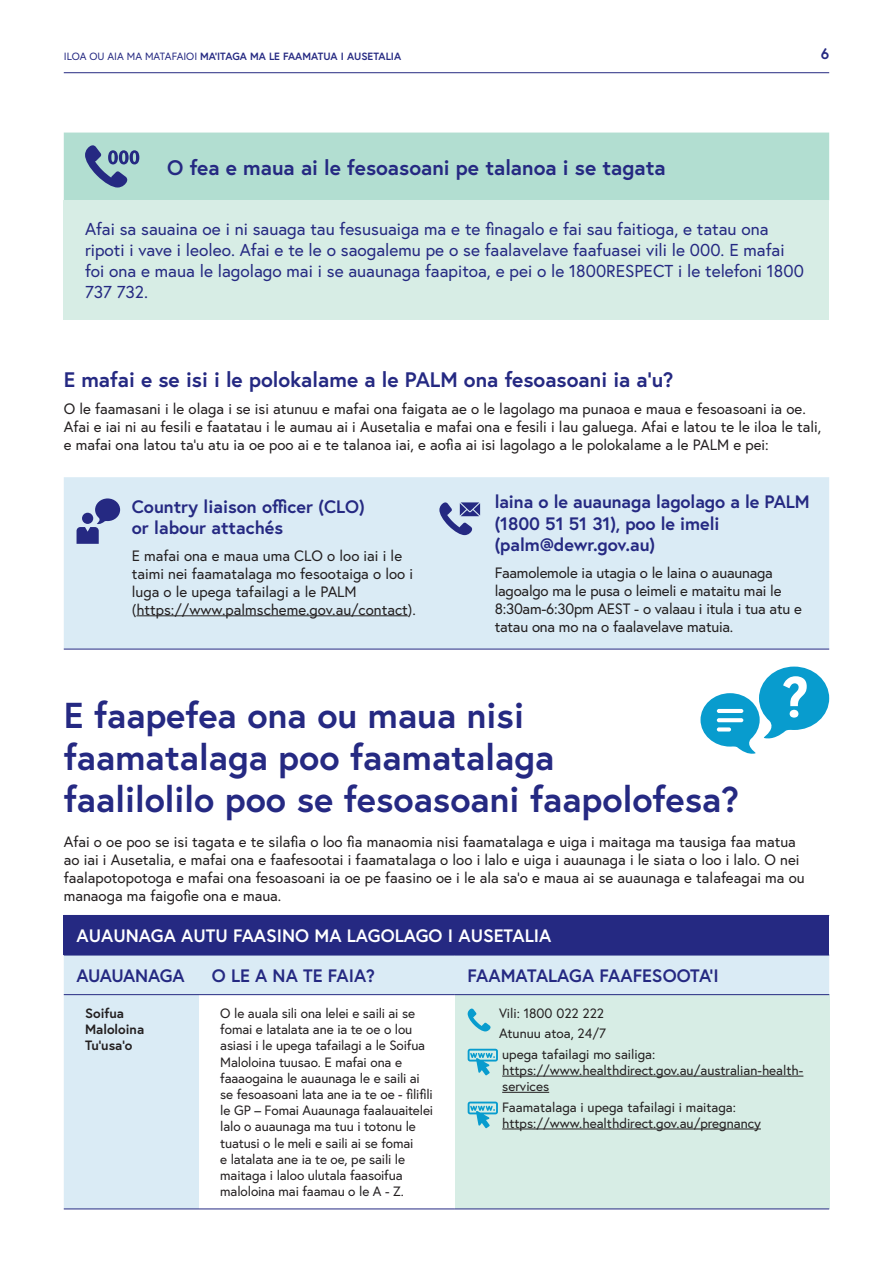
<style>
.page{position:relative;width:893px;height:1263px;background:#fff}
.page>*{position:absolute;margin:0;border:0;box-sizing:border-box;transform-origin:0 0}
.t1{font:700 36px/42px "Europa";color:#252982}
.Body{font:700 21px "Europa";color:#252982}
.t2{font:700 18px/21.6px "Europa";letter-spacing:-.005em;color:#252982}
.t3{font:700 18px "Europa";color:#fff}
.t4{font:700 18px "Europa";letter-spacing:-.035em;color:#252982}
.Body-2{font:17.25px/21px "Europa";color:#252982}
.Body-3{font:15px/18px "Europa";color:#231f20}
.t5{font:700 15px "Europa";color:#252982}
.Body-4{font:13.5px/16.2px "Europa";letter-spacing:-.01em;color:#231f20}
.Body-5{font:700 13.5px/16.2px "Europa";color:#231f20}
.t6{font:700 10.5px "Europa";color:#252982}
.s1{font-weight:400}
</style>
<div class="page">
<hr style="left:64px;top:72px;width:765px;height:1px;background:#252982">
<div style="left:64px;top:133px;width:765px;height:67px;background:#b2ded1"></div>
<div style="left:64px;top:200px;width:765px;height:119px;background:#d7ede5"></div>
<svg style="left:85px;top:145px;width:54px;height:43px;background:#7d9ab3"></svg>
<div style="left:64px;top:477px;width:765px;height:172px;background:#daebf5"></div>
<svg style="left:77px;top:498px;width:43px;height:46px;background:#8691c0"></svg>
<hr style="left:136px;top:615px;width:272px;height:1px;background:#231f20">
<svg style="left:439px;top:502px;width:41px;height:33px"></svg>
<div style="left:64px;top:915px;width:765px;height:40px;background:#252982"></div>
<svg style="left:64px;top:956px;width:765px;height:252px;fill:#daebf5"></svg>
<div style="left:455px;top:995px;width:374px;height:214px;background:#d7ede5"></div>
<hr style="left:64px;top:1208px;width:135px;height:1px;background:#252982">
<hr style="left:199px;top:1208px;width:256px;height:1px;background:#252982">
<hr style="left:455px;top:1208px;width:374px;height:1px;background:#252982">
<hr style="left:64px;top:955px;width:135px;height:1px;background:#252982">
<hr style="left:199px;top:955px;width:256px;height:1px;background:#252982">
<hr style="left:455px;top:955px;width:374px;height:1px;background:#252982">
<hr style="left:64px;top:994px;width:135px;height:1px;background:#252982">
<hr style="left:199px;top:994px;width:256px;height:1px;background:#252982">
<hr style="left:455px;top:994px;width:374px;height:1px;background:#252982">
<hr style="left:502px;top:1076px;width:301px;height:1px;background:#231f20">
<hr style="left:502px;top:1092px;width:47px;height:1px;background:#231f20">
<hr style="left:502px;top:1129px;width:259px;height:1px;background:#231f20">
<svg style="left:468px;top:1008px;width:23px;height:23px"></svg>
<svg style="left:468px;top:1049px;width:30px;height:26px"></svg>
<svg style="left:468px;top:1101px;width:30px;height:27px"></svg>
<svg style="left:700px;top:666px;width:129px;height:88px"></svg>
<hr style="left:64px;top:649px;width:765px;height:1px;background:#252982">
<p class="t6" style="left:64px;top:49px;width:339px"><span class="s1">ILOA OU AIA MA MATAFAIOI</span> MA’ITAGA MA LE FAAMATUA I AUSETALIA</p>
<p class="t5" style="left:821px;top:44px;width:10px">6</p>
<h3 class="Body" style="left:167px;top:153px;width:500px">O fea e maua ai le fesoasoani pe talanoa i se tagata</h3>
<p class="Body-2" style="left:85px;top:218px;width:720px">Afai sa sauaina oe i ni sauaga tau fesusuaiga ma e te finagalo e fai sau faitioga, e tatau ona ripoti i vave i leoleo. Afai e te le o saogalemu pe o se faalavelave faafuasei vili le 000. E mafai foi ona e maua le lagolago mai i se auaunaga faapitoa, e pei o le 1800RESPECT i le telefoni 1800<br>737 732.</p>
<p class="Body" style="left:64px;top:366px;width:611px">E mafai e se isi i le polokalame a le PALM ona fesoasoani ia a’u?</p>
<p class="Body-3" style="left:64px;top:399px;width:759px">O le faamasani i le olaga i se isi atunuu e mafai ona faigata ae o le lagolago ma punaoa e maua e fesoasoani ia oe.<br>Afai e iai ni au fesili e faatatau i le aumau ai i Ausetalia e mafai ona e fesili i lau galuega. Afai e latou te le iloa le tali, e mafai ona latou ta’u atu ia oe poo ai e te talanoa iai, e aofia ai isi lagolago a le polokalame a le PALM e pei:</p>
<h4 class="t2" style="left:132px;top:495px;width:234px">Country liaison officer (CLO) or labour attachés</h4>
<p class="Body-3" style="left:132px;top:546px;width:286px">E mafai ona e maua uma CLO o loo iai i le taimi nei faamatalaga mo fesootaiga o loo i luga o le upega tafailagi a le PALM (https://www.palmscheme.gov.au/contact).</p>
<h4 class="t2" style="left:495px;top:491px;width:316px">laina o le auaunaga lagolago a le PALM (1800 51 51 31), poo le imeli (palm@dewr.gov.au)</h4>
<p class="Body-3" style="left:495px;top:563px;width:309px">Faamolemole ia utagia o le laina o auaunaga lagoalgo ma le pusa o leimeli e mataitu mai le 8:30am-6:30pm AEST - o valaau i itula i tua atu e tatau ona mo na o faalavelave matuia.</p>
<h5 class="t1" style="left:64px;top:693px;width:677px">E faapefea ona ou maua nisi<br>faamatalaga poo faamatalaga<br>faalilolilo poo se fesoasoani faapolofesa?</h5>
<p class="Body-3" style="left:64px;top:832px;width:742px">Afai o oe poo se isi tagata e te silafia o loo fia manaomia nisi faamatalaga e uiga i maitaga ma tausiga faa matua ao iai i Ausetalia, e mafai ona e faafesootai i faamatalaga o loo i lalo e uiga i auaunaga i le siata o loo i lalo. O nei faalapotopotoga e mafai ona fesoasoani ia oe pe faasino oe i le ala sa’o e maua ai se auaunaga e talafeagai ma ou manaoga ma faigofie ona e maua.</p>
<h4 class="t3" style="left:77px;top:924px;width:476px">AUAUNAGA AUTU FAASINO MA LAGOLAGO I AUSETALIA</h4>
<h4 class="t4" style="left:77px;top:963px;width:110px">AUAUANAGA</h4>
<h4 class="t2" style="left:212px;top:964px;width:165px">O LE A NA TE FAIA?</h4>
<h4 class="t2" style="left:468px;top:964px;width:252px">FAAMATALAGA FAAFESOOTA’I</h4>
<p class="Body-5" style="left:85px;top:1005px;width:61px">Soifua<br>Maloloina<br>Tu’usa’o</p>
<p class="Body-4" style="left:220px;top:1005px;width:214px">O le auala sili ona lelei e saili ai se fomai e latalata ane ia te oe o lou asiasi i le upega tafailagi a le Soifua Maloloina tuusao. E mafai ona e faaaogaina le auaunaga le e saili ai se fesoasoani lata ane ia te oe - filifili le GP – Fomai Auaunaga faalauaitelei lalo o auaunaga ma tuu i totonu le tuatusi o le meli e saili ai se fomai<br>e latalata ane ia te oe, pe saili le maitaga i laloo ulutala faasoifua maloloina mai faamau o le A - Z.</p>
<p class="Body-4" style="left:499px;top:1005px;width:107px">Vili: 1800 022 222</p>
<p class="Body-4" style="left:499px;top:1025px;width:108px">Atunuu atoa, 24/7</p>
<p class="Body-4" style="left:502px;top:1046px;width:303px">upega tafailagi mo sailiga: https://www.healthdirect.gov.au/australian-health&shy;services</p>
<p class="Body-4" style="left:502px;top:1099px;width:260px">Faamatalaga i upega tafailagi i maitaga: https://www.healthdirect.gov.au/pregnancy</p>
</div>
